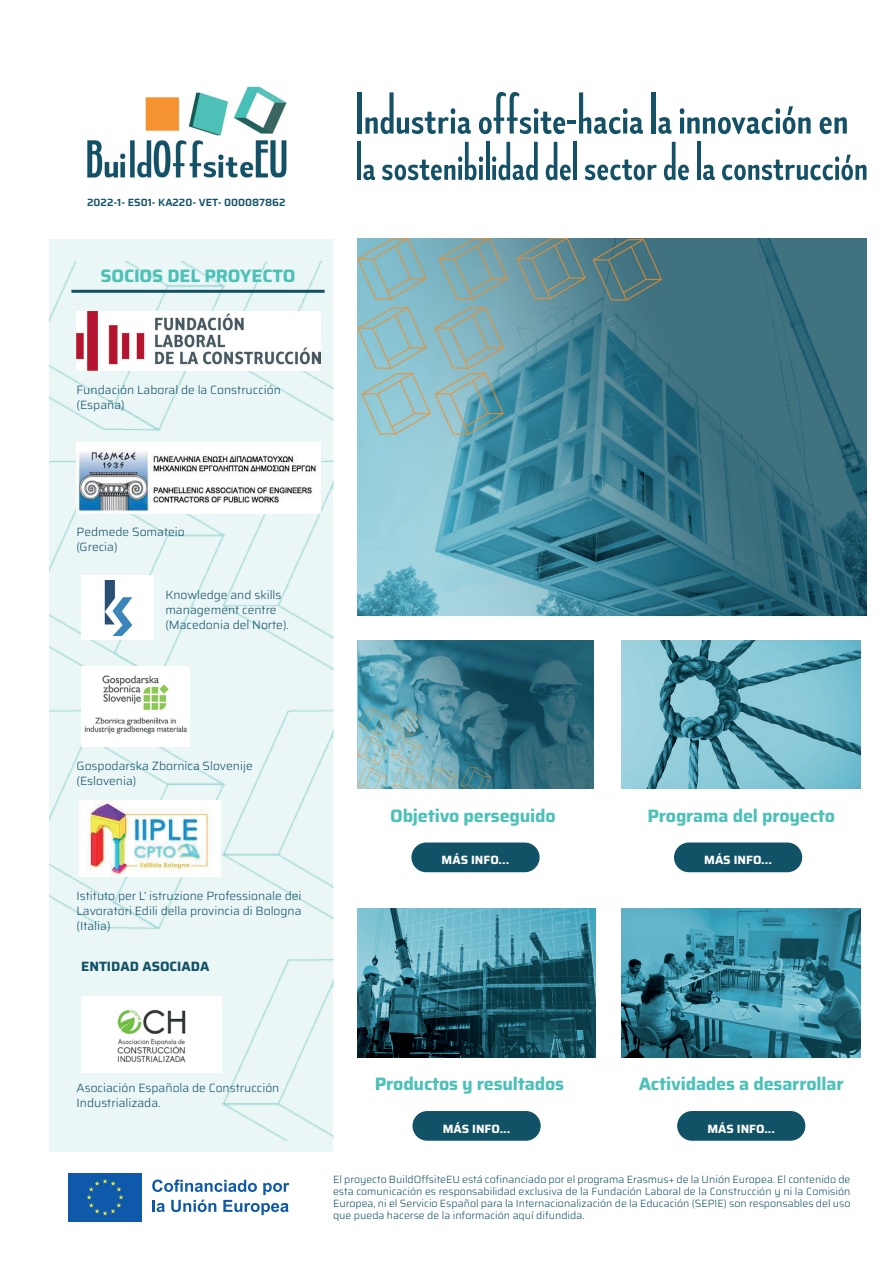
<style>
.page{position:relative;width:893px;height:1263px;background:#fff}
.page>*{position:absolute;margin:0;border:0;box-sizing:border-box;transform-origin:0 0}
.t1{font:700 18px "Saira";letter-spacing:-.01em;color:#4dc1b8}
.t2{font:700 13.5px "Saira";color:#125267}
.t3{font:300 12px/15px "Saira";color:#125267}
.t4{font:700 12px "Saira";color:#fff}
.t5{font:300 10.5px/12px "Saira";color:#125267;text-align:justify}
.t6{font:600 10.5px "Saira";color:#125267}
</style>
<div class="page">
<div style="left:50px;top:239px;width:283px;height:912px;background:#ebf6f6"></div>
<img style="left:50px;top:261px;width:283px;height:880px">
<img style="left:87px;top:86px;width:200px;height:92px">
<img style="left:357px;top:239px;width:509px;height:376px">
<img style="left:622px;top:640px;width:238px;height:149px">
<img style="left:622px;top:908px;width:238px;height:149px">
<img style="left:357px;top:640px;width:237px;height:149px">
<img style="left:357px;top:908px;width:239px;height:149px">
<img style="left:81px;top:667px;width:108px;height:79px">
<div style="left:81px;top:575px;width:72px;height:65px;background:#fff"></div>
<img style="left:104px;top:581px;width:29px;height:55px">
<img style="left:79px;top:801px;width:141px;height:76px">
<img style="left:81px;top:996px;width:141px;height:76px">
<img style="left:77px;top:312px;width:244px;height:59px">
<img style="left:77px;top:443px;width:244px;height:70px">
<hr style="left:357px;top:142px;width:4px;height:38px;background:#155166">
<svg style="left:363px;top:165px;width:12px;height:15px"></svg>
<svg style="left:382px;top:142px;width:101px;height:38px"></svg>
<hr style="left:486px;top:142px;width:3px;height:38px;background:#155166">
<svg style="left:492px;top:142px;width:46px;height:38px"></svg>
<svg style="left:546px;top:142px;width:25px;height:38px"></svg>
<hr style="left:573px;top:142px;width:4px;height:38px;background:#155166">
<svg style="left:585px;top:160px;width:72px;height:20px"></svg>
<svg style="left:664px;top:142px;width:25px;height:38px"></svg>
<hr style="left:697px;top:142px;width:4px;height:38px;background:#155166">
<svg style="left:703px;top:165px;width:12px;height:15px"></svg>
<svg style="left:722px;top:155px;width:144px;height:25px"></svg>
<div style="left:357px;top:92px;width:5px;height:42px;background:#155166"></div>
<svg style="left:365px;top:92px;width:106px;height:42px"></svg>
<svg style="left:479px;top:92px;width:164px;height:42px"></svg>
<div style="left:651px;top:92px;width:5px;height:42px;background:#155166"></div>
<svg style="left:658px;top:117px;width:14px;height:17px"></svg>
<svg style="left:680px;top:106px;width:131px;height:28px"></svg>
<svg style="left:820px;top:117px;width:27px;height:17px"></svg>
<svg style="left:68px;top:1173px;width:1px;height:49px"></svg>
<div style="left:69px;top:1173px;width:73px;height:49px;background:#0e59a9"></div>
<svg style="left:87px;top:1179px;width:37px;height:36px"></svg>
<svg style="left:152px;top:1179px;width:137px;height:36px"></svg>
<hr style="left:71px;top:290px;width:254px;height:3px;background:#125267">
<div style="left:411px;top:842px;width:129px;height:30px;background:#125267;border-radius:15px"></div>
<div style="left:674px;top:842px;width:128px;height:30px;background:#125267;border-radius:15px"></div>
<div style="left:412px;top:1111px;width:129px;height:30px;background:#125267;border-radius:15px"></div>
<div style="left:677px;top:1111px;width:128px;height:30px;background:#125267;border-radius:15px"></div>
<p class="t6" style="left:87px;top:194px;width:200px">2022-1- ES01- KA220- VET- 000087862</p>
<h1 class="t1" style="left:101px;top:261px;width:196px">SOCIOS DEL PROYECTO</h1>
<p class="t3" style="left:77px;top:382px;width:206px">Fundación Laboral de la Construcción (España)</p>
<p class="t3" style="left:77px;top:524px;width:110px">Pedmede Somateio (Grecia)</p>
<p class="t3" style="left:165px;top:587px;width:125px">Knowledge and skills management centre (Macedonia del Norte).</p>
<p class="t3" style="left:77px;top:758px;width:178px">Gospodarska Zbornica Slovenije (Eslovenia)</p>
<p class="t3" style="left:77px;top:888px;width:227px;text-align:justify">Istituto per L’ istruzione Professionale dei Lavoratori Edili della provincia di Bologna (Italia)</p>
<p class="t2" style="left:81px;top:955px;width:130px">ENTIDAD ASOCIADA</p>
<h1 class="t1" style="left:390px;top:801px;width:167px">Objetivo perseguido</h1>
<h1 class="t1" style="left:647px;top:801px;width:189px">Programa del proyecto</h1>
<p class="t4" style="left:442px;top:850px;width:69px">MÁS INFO...</p>
<p class="t4" style="left:704px;top:850px;width:69px">MÁS INFO...</p>
<p class="t3" style="left:77px;top:1080px;width:204px">Asociación Española de Construcción<br>Industrializada.</p>
<h1 class="t1" style="left:375px;top:1069px;width:191px">Productos y resultados</h1>
<h1 class="t1" style="left:639px;top:1069px;width:207px">Actividades a desarrollar</h1>
<p class="t4" style="left:443px;top:1119px;width:69px">MÁS INFO...</p>
<p class="t4" style="left:707px;top:1119px;width:69px">MÁS INFO...</p>
<p class="t5" style="left:333px;top:1173px;width:519px">El proyecto BuildOffsiteEU está cofinanciado por el programa Erasmus+ de la Unión Europea. El contenido de esta comunicación es responsabilidad exclusiva de la Fundación Laboral de la Construcción y ni la Comisión Europea, ni el Servicio Español para la Internacionalización de la Educación (SEPIE) son responsables del uso que pueda hacerse de la información aquí difundida.</p>
</div>
